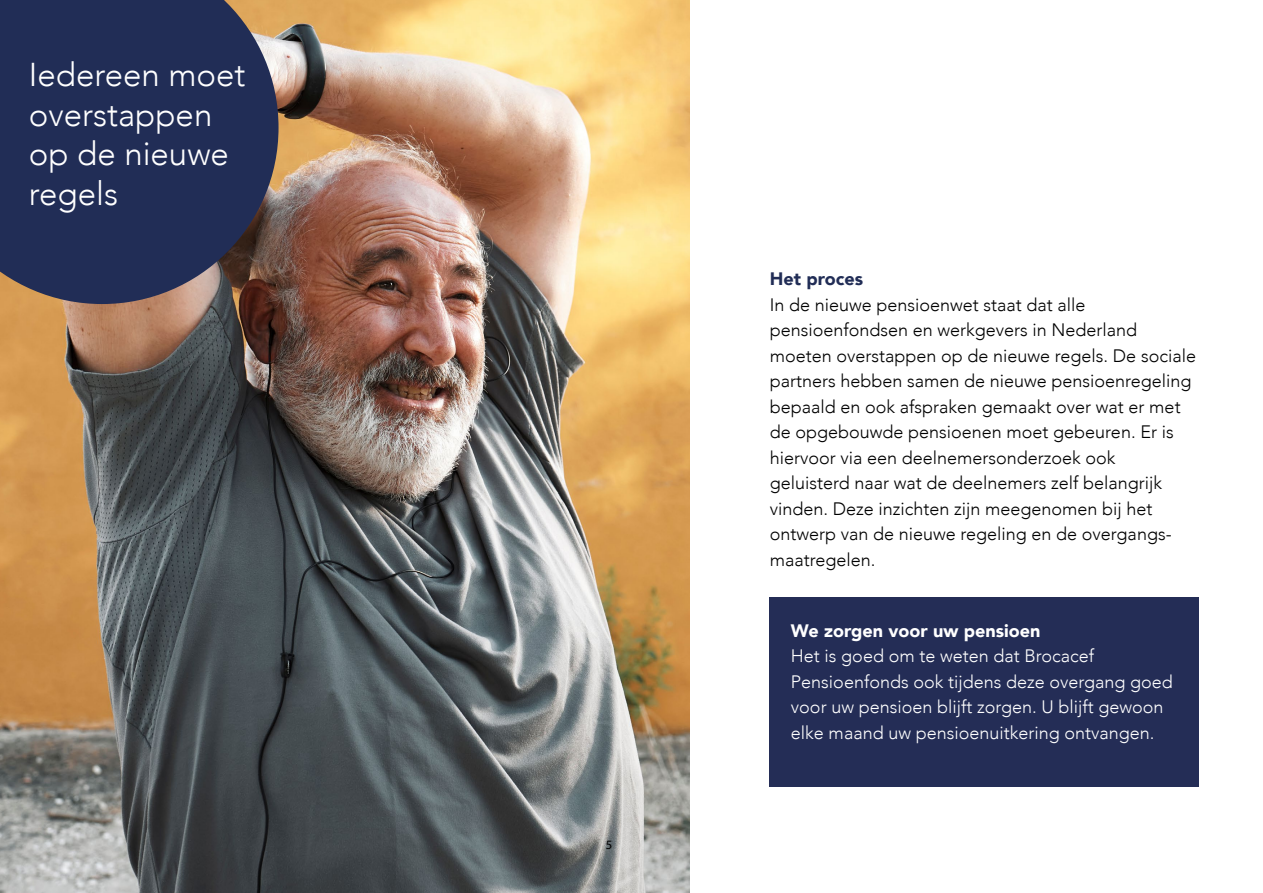
<style>
.page{position:relative;width:1263px;height:893px;background:#fff}
.page>*{position:absolute;margin:0;border:0;box-sizing:border-box;transform-origin:0 0}
.t1{font:300 33px/39.6px "Avenir";color:#fff}
.t2{font:300 18px/25.5px "Avenir";color:#000}
.t3{font:300 18px/25.5px "Avenir";color:#fff}
.t4{font:900 18px "Avenir";color:#fff}
.t5{font:900 18px "Avenir";color:#212d56}
.t6{font:12.75px "Myriad Pro";color:#000}
</style>
<div class="page">
<img style="left:0;top:0;width:690px;height:893px">
<svg style="left:0;top:0;width:279px;height:304px;background:#2e3556"></svg>
<div style="left:770px;top:597px;width:429px;height:190px;background:#242d56"></div>
<h1 class="t1" style="left:29px;top:55px;width:218px">Iedereen moet overstappen op de nieuwe regels</h1>
<p class="t6" style="left:606px;top:836px;width:8px">5</p>
<p class="t5" style="left:770px;top:264px;width:95px">Het proces</p>
<p class="t2" style="left:770px;top:292px;width:428px">In de nieuwe pensioenwet staat dat alle pensioenfondsen en werkgevers in Nederland moeten overstappen op de nieuwe regels. De sociale partners hebben samen de nieuwe pensioenregeling bepaald en ook afspraken gemaakt over wat er met de opgebouwde pensioenen moet gebeuren. Er is hiervoor via een deelnemersonderzoek ook geluisterd naar wat de deelnemers zelf belangrijk vinden. Deze inzichten zijn meegenomen bij het ontwerp van de nieuwe regeling en de overgangs&shy;maatregelen.</p>
<p class="t4" style="left:791px;top:615px;width:251px">We zorgen voor uw pensioen</p>
<p class="t3" style="left:791px;top:643px;width:383px">Het is goed om te weten dat Brocacef Pensioenfonds ook tijdens deze overgang goed voor uw pensioen blijft zorgen. U blijft gewoon elke maand uw pensioenuitkering ontvangen.</p>
</div>
